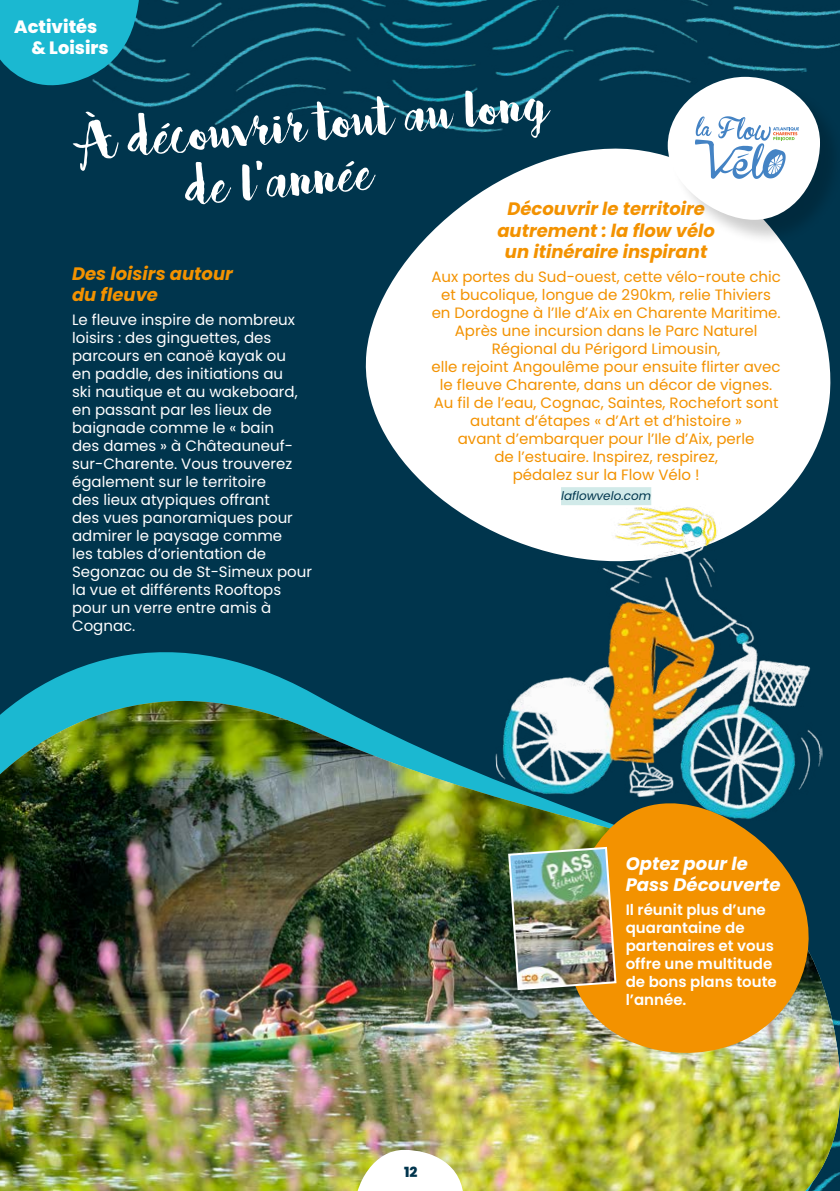
<style>
.page{position:relative;width:840px;height:1191px;background:#fff}
.page>*{position:absolute;margin:0;border:0;box-sizing:border-box;transform-origin:0 0}
.t1{font:64px/53.8px "Bakery";color:#fff}
.t2{font:italic 700 18px/21.6px "Poppins";color:#f39200}
.t3{font:italic 700 18px/21.6px "Poppins";color:#fff}
.t4{font:800 17.8px/21.4px "Poppins";color:#fff}
.t5{font:15px/18px "Poppins";color:#f39200;text-align:center}
.t6{font:15px/18px "Poppins";color:#fff}
.t7{font:600 15px/18px "Poppins";color:#fff}
.t8{font:800 14px "Poppins";color:#00354d}
.t9{font:italic 12px "Poppins";color:#00354d}
</style>
<div class="page">
<div style="left:0;top:0;width:839px;height:1191px;background:#00354d"></div>
<img style="left:122px;top:0;width:717px;height:133px">
<svg style="left:365px;top:148px;width:466px;height:377px;fill:#fff"></svg>
<img style="left:482px;top:498px;width:347px;height:95px">
<svg style="left:18px;top:593px;width:793px;height:108px"></svg>
<img style="left:0;top:701px;width:839px;height:490px">
<img style="left:551px;top:784px;width:273px;height:283px">
<div style="left:560px;top:487px;width:91px;height:18px;background:#d1eae9"></div>
<div style="left:669px;top:79px;width:170px;height:166px;background:#000;opacity:.2"></div>
<svg style="left:667px;top:77px;width:152px;height:143px;background:#c9d5dd"></svg>
<img style="left:507px;top:845px;width:110px;height:146px">
<div style="left:335px;top:1131px;width:147px;height:60px;background:#000;opacity:.1"></div>
<svg style="left:353px;top:1149px;width:110px;height:42px;background:#eaebcc"></svg>
<svg style="left:0;top:0;width:140px;height:100px"></svg>
<p class="t4" style="left:31px;top:16px;width:79px;text-indent:-17px">Activités &amp; Loisirs</p>
<h1 class="t1" style="left:178px;top:103px;width:369px;text-indent:-100px;rotate:-5deg">À découvrir tout au long de l’année</h1>
<p class="t2" style="left:497px;top:198px;width:219px;text-align:center">Découvrir le territoire autrement : la flow vélo un itinéraire inspirant</p>
<p class="t5" style="left:431px;top:268px;width:351px">Aux portes du Sud-ouest, cette vélo-route chic et bucolique, longue de 290km, relie Thiviers en Dordogne à l’Ile d’Aix en Charente Maritime.<br>Après une incursion dans le Parc Naturel Régional du Périgord Limousin,<br>elle rejoint Angoulême pour ensuite flirter avec le fleuve Charente, dans un décor de vignes.<br>Au fil de l’eau, Cognac, Saintes, Rochefort sont autant d’étapes « d’Art et d’histoire »<br>avant d’embarquer pour l’Ile d’Aix, perle<br>de l’estuaire. Inspirez, respirez,<br>pédalez sur la Flow Vélo !</p>
<p class="t9" style="left:560px;top:489px;width:92px">laflowvelo.com</p>
<p class="t2" style="left:72px;top:263px;width:162px">Des loisirs autour du fleuve</p>
<p class="t6" style="left:72px;top:311px;width:241px">Le fleuve inspire de nombreux loisirs : des ginguettes, des parcours en canoë kayak ou<br>en paddle, des initiations au<br>ski nautique et au wakeboard, en passant par les lieux de baignade comme le « bain<br>des dames » à Châteauneuf&shy;sur-Charente. Vous trouverez également sur le territoire<br>des lieux atypiques offrant<br>des vues panoramiques pour admirer le paysage comme<br>les tables d’orientation de<br>Segonzac ou de St-Simeux pour la vue et différents Rooftops pour un verre entre amis à<br>Cognac.</p>
<p class="t8" style="left:404px;top:1163px;width:15px">12</p>
<p class="t3" style="left:625px;top:852px;width:156px">Optez pour le<br>Pass Découverte</p>
<p class="t7" style="left:625px;top:900px;width:152px">Il réunit plus d’une quarantaine de partenaires et vous offre une multitude de bons plans toute l’année.</p>
</div>
